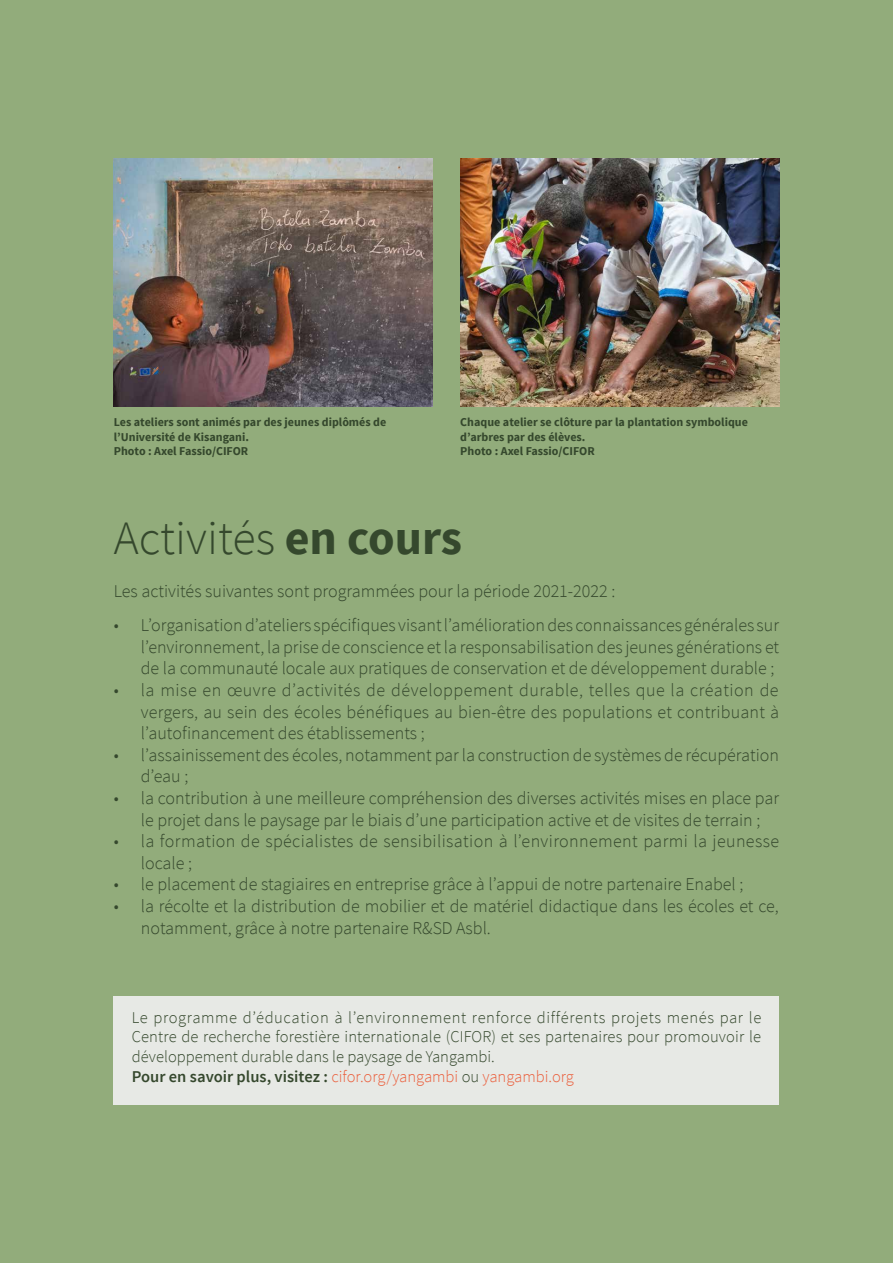
<style>
.page{position:relative;width:893px;height:1263px;background:#92ac7b}
.page>*{position:absolute;margin:0;border:0;box-sizing:border-box;transform-origin:0 0}
.t1{font:300 48px "Source Sans Pro";color:#35482d}
.t2{font:300 18px/21.6px "Source Sans Pro";color:#35482d;text-align:justify}
.t3{font:300 18px/21.6px "Source Sans Pro";letter-spacing:.02em;color:#35482d}
.t4{font:300 16.5px/19.8px "Source Sans Pro";letter-spacing:.01em;color:#35482d}
.t5{font:700 12px/14.4px "Source Sans Pro";color:#35482d}
.s1{font-weight:700}
.s2{font-weight:600}
.s3{color:#eb5f3c}
</style>
<div class="page">
<img style="left:114px;top:158px;width:319px;height:248px">
<img style="left:460px;top:158px;width:319px;height:249px">
<div style="left:114px;top:995px;width:665px;height:109px;background:#e7e9e5"></div>
<p class="t5" style="left:114px;top:415px;width:274px">Les ateliers sont animés par des jeunes diplômés de l’Université de Kisangani.<br>Photo : Axel Fassio/CIFOR</p>
<p class="t5" style="left:460px;top:415px;width:289px">Chaque atelier se clôture par la plantation symbolique d’arbres par des élèves.<br>Photo : Axel Fassio/CIFOR</p>
<h1 class="t1" style="left:114px;top:508px;width:350px">Activités <span class="s1">en cours</span></h1>
<p class="t2" style="left:114px;top:580px;width:503px">Les activités suivantes sont programmées pour la période 2021-2022 :</p>
<p class="t2" style="left:141px;top:614px;width:640px;text-indent:-27px">• L’organisation d’ateliers spécifiques visant l’amélioration des connaissances générales sur l’environnement, la prise de conscience et la responsabilisation des jeunes générations et de la communauté locale aux pratiques de conservation et de développement durable ;</p>
<p class="t2" style="left:141px;top:679px;width:640px;text-indent:-27px">• la mise en œuvre d’activités de développement durable, telles que la création de vergers, au sein des écoles bénéfiques au bien-être des populations et contribuant à l’autofinancement des établissements ;</p>
<p class="t2" style="left:141px;top:744px;width:640px;text-indent:-27px">• l’assainissement des écoles, notamment par la construction de systèmes de récupération d’eau ;</p>
<p class="t2" style="left:114px;top:787px;width:667px;text-align:center">• la contribution à une meilleure compréhension des diverses activités mises en place par le projet dans le paysage par le biais d’une participation active et de visites de terrain ;</p>
<p class="t3" style="left:141px;top:830px;width:640px;text-indent:-27px">• la formation de spécialistes de sensibilisation à l’environnement parmi la jeunesse locale ;</p>
<p class="t2" style="left:114px;top:874px;width:631px">• le placement de stagiaires en entreprise grâce à l’appui de notre partenaire Enabel ;</p>
<p class="t2" style="left:141px;top:895px;width:640px;text-indent:-27px">• la récolte et la distribution de mobilier et de matériel didactique dans les écoles et ce, notamment, grâce à notre partenaire R&amp;SD Asbl.</p>
<p class="t4" style="left:132px;top:1007px;width:631px">Le programme d’éducation à l’environnement renforce différents projets menés par le Centre de recherche forestière internationale (CIFOR) et ses partenaires pour promouvoir le développement durable dans le paysage de Yangambi.<br><span class="s2">Pour en savoir plus, visitez :</span> <span class="s3">cifor.org/yangambi</span> ou <span class="s3">yangambi.org</span></p>
</div>
